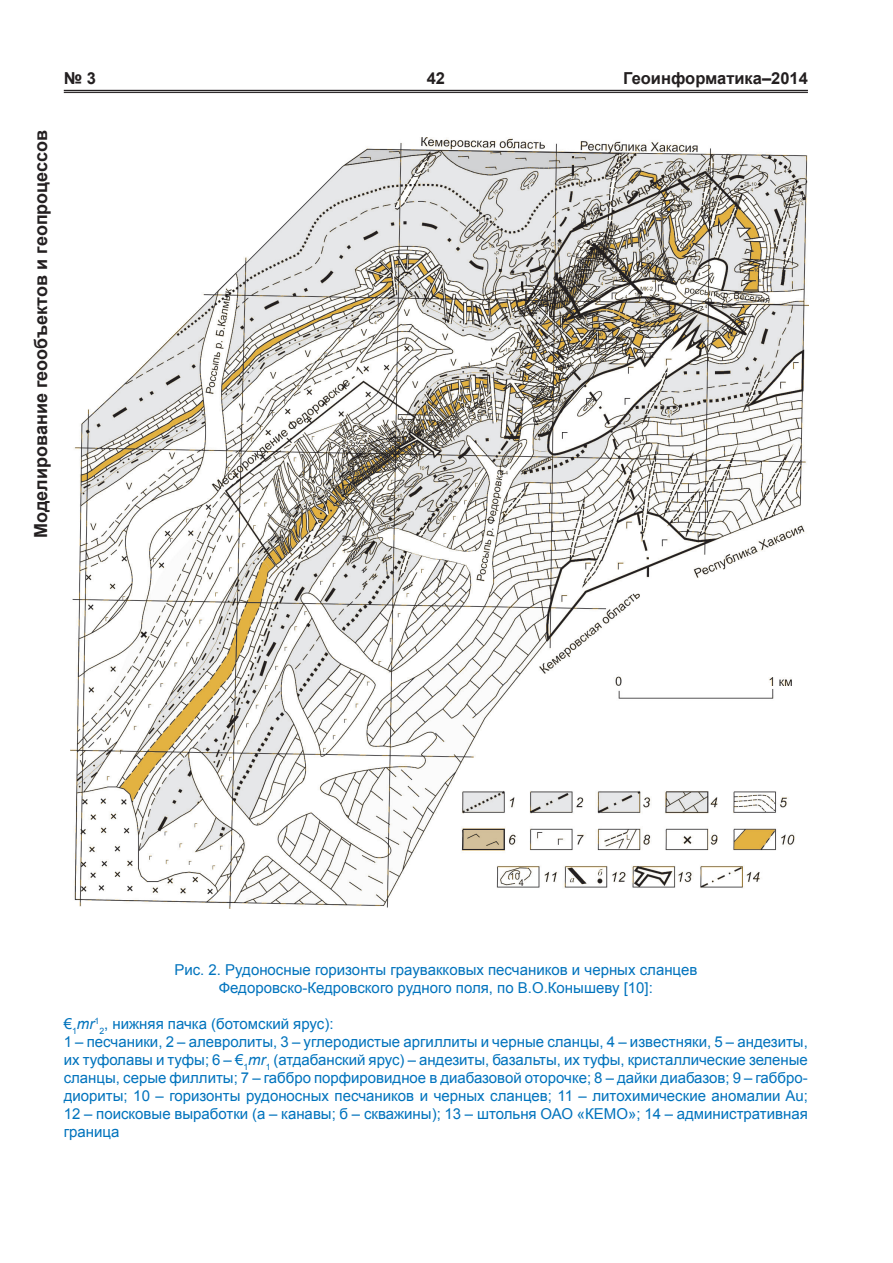
<style>
.page{position:relative;width:893px;height:1263px;background:#fff}
.page>*{position:absolute;margin:0;border:0;box-sizing:border-box;transform-origin:0 0}
.t1{font:700 18px "Arial";color:#231f20}
.t2{font:700 16.5px "Arial";color:#231f20}
.t3{font:15px/18px "Arial";color:#0073bd;text-align:center}
.t4{font:8.7px "Arial";color:#0073bd}
.s1{font-size:15px}
.s2{font-style:italic;font-size:15px}
.s3{font-style:italic}
</style>
<div class="page">
<hr style="left:64px;top:90px;width:744px;height:1px;background:#231f20">
<hr style="left:64px;top:92px;width:744px;height:1px;background:#231f20">
<img style="left:70px;top:137px;width:738px;height:772px">
<p class="t2" style="left:64px;top:68px;width:34px">№ 3</p>
<p class="t2" style="left:427px;top:68px;width:20px">42</p>
<p class="t2" style="left:623px;top:68px;width:186px">Геоинформатика–2014</p>
<p class="t1" style="left:29px;top:538px;width:409px;rotate:-90deg">Моделирование геообъектов и геопроцессов</p>
<p class="t3" style="left:174px;top:960px;width:524px">Рис. 2. Рудоносные горизонты граувакковых песчаников и черных сланцев<br>Федоровско-Кедровского рудного поля, по В.О.Конышеву [10]:</p>
<p class="t4" style="left:64px;top:1020px;width:37px"><span class="s1">€</span>1<span class="s2">mr</span>1</p>
<p class="t3" style="left:64px;top:1014px;width:746px;text-align:left;text-indent:36px"><sub>2</sub>, нижняя пачка (ботомский ярус):<br>1 – песчаники, 2 – алевролиты, 3 – углеродистые аргиллиты и черные сланцы, 4 – известняки, 5 – андезиты, их туфолавы и туфы; 6 – €<sub>1</sub><span class="s3">mr</span><sub>1</sub> (атдабанский ярус) – андезиты, базальты, их туфы, кристаллические зеленые сланцы, серые филлиты; 7 – габбро порфировидное в диабазовой оторочке; 8 – дайки диабазов; 9 – габбро&shy;диориты; 10 – горизонты рудоносных песчаников и черных сланцев; 11 – литохимические аномалии Au; 12 – поисковые выработки (а – канавы; б – скважины); 13 – штольня ОАО «КЕМО»; 14 – административная граница</p>
</div>
